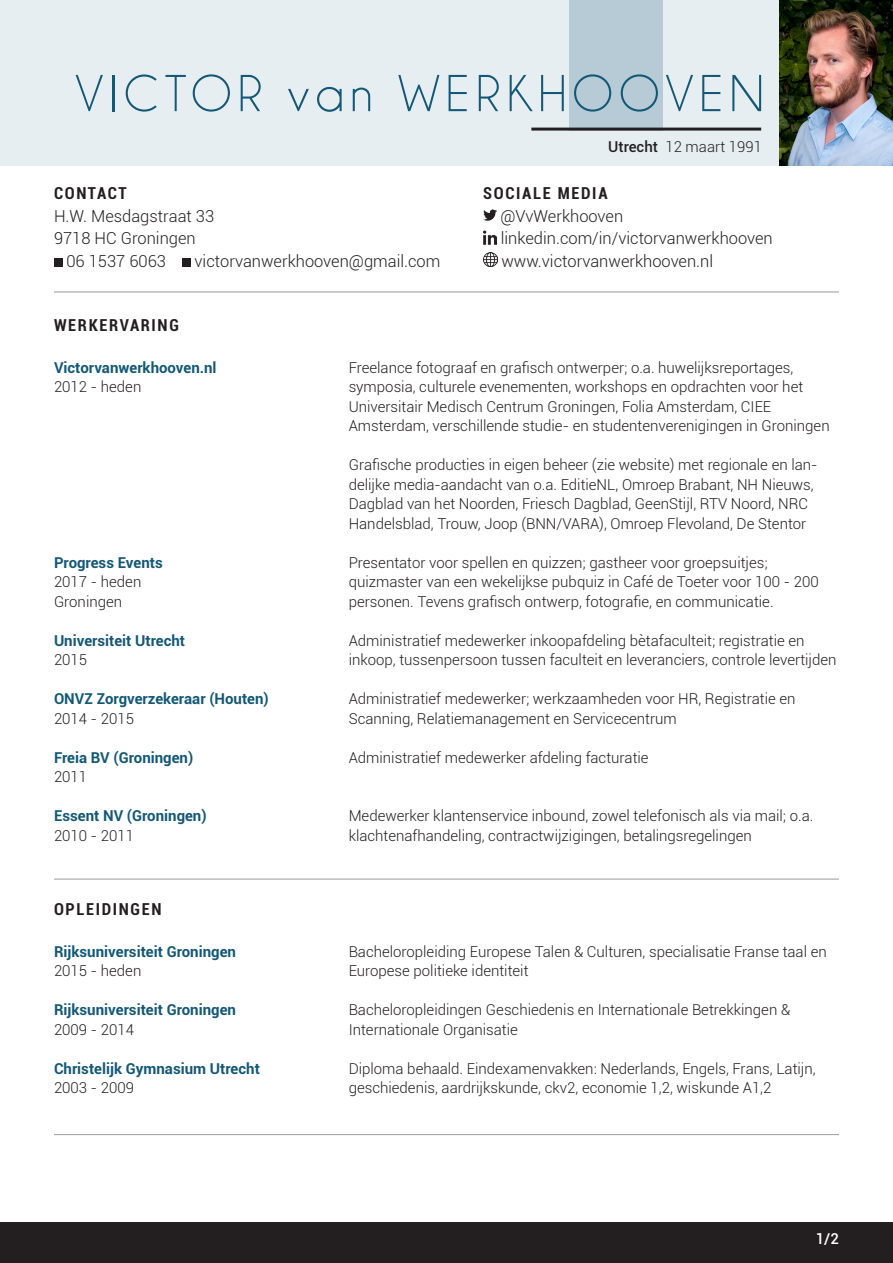
<style>
.page{position:relative;width:893px;height:1263px;background:#fff}
.page>*{position:absolute;margin:0;border:0;box-sizing:border-box;transform-origin:0 0}
.t1{font:52.5px "Champagne&Limousines";letter-spacing:.12em;color:#135877}
.t2{font:300 16.5px "Roboto";color:#231f20}
.t3{font:700 condensed 16.5px "Roboto";letter-spacing:.1em;color:#231f20}
.t4{font:300 15px/19.5px "Roboto";color:#231f20}
.t5{font:700 15px "Roboto";color:#135877}
.t6{font:500 15px "Roboto";color:#fff}
.s1{font-weight:500}
</style>
<div class="page">
<div style="left:0;top:0;width:821px;height:166px;background:#e7eef1"></div>
<div style="left:570px;top:0;width:93px;height:131px;background:#b6cbd5"></div>
<div style="left:0;top:1222px;width:893px;height:41px;background:#231f20"></div>
<div style="left:54px;top:258px;width:9px;height:8px;background:#231f20"></div>
<div style="left:182px;top:258px;width:9px;height:8px;background:#231f20"></div>
<svg style="left:483px;top:209px;width:13px;height:12px"></svg>
<img style="left:483px;top:230px;width:14px;height:14px">
<img style="left:483px;top:252px;width:14px;height:14px">
<hr style="left:54px;top:291px;width:785px;height:1px;background:#a5a6aa">
<hr style="left:531px;top:128px;width:230px;height:3px;background:#231f20">
<hr style="left:54px;top:878px;width:785px;height:2px;background:#a5a6aa">
<hr style="left:54px;top:1134px;width:785px;height:1px;background:#a5a6aa">
<img style="left:780px;top:0;width:113px;height:166px">
<p class="t1" style="left:76px;top:67px;width:690px">VICTOR van WERKHOOVEN</p>
<p class="t3" style="left:54px;top:182px;width:74px">CONTACT</p>
<p class="t2" style="left:54px;top:204px;width:162px">H.W. Mesdagstraat 33</p>
<p class="t2" style="left:54px;top:227px;width:143px">9718 HC Groningen</p>
<p class="t2" style="left:67px;top:249px;width:101px">06 1537 6063</p>
<p class="t2" style="left:195px;top:249px;width:247px">victorvanwerkhooven@gmail.com</p>
<p class="t4" style="left:608px;top:136px;width:155px"><span class="s1">Utrecht</span> 12 maart 1991</p>
<p class="t3" style="left:483px;top:182px;width:126px">SOCIALE MEDIA</p>
<p class="t2" style="left:500px;top:204px;width:124px">@VvWerkhooven</p>
<p class="t2" style="left:501px;top:227px;width:273px">linkedin.com/in/victorvanwerkhooven</p>
<p class="t2" style="left:501px;top:249px;width:213px">www.victorvanwerkhooven.nl</p>
<p class="t3" style="left:54px;top:313px;width:126px">WERKERVARING</p>
<p class="t5" style="left:54px;top:357px;width:164px">Victorvanwerkhooven.nl</p>
<p class="t4" style="left:54px;top:376px;width:89px">2012 - heden</p>
<p class="t5" style="left:54px;top:552px;width:110px">Progress Events</p>
<p class="t4" style="left:54px;top:571px;width:89px">2017 - heden</p>
<p class="t4" style="left:54px;top:591px;width:70px">Groningen</p>
<p class="t5" style="left:54px;top:630px;width:133px">Universiteit Utrecht</p>
<p class="t4" style="left:54px;top:649px;width:35px">2015</p>
<p class="t5" style="left:54px;top:688px;width:216px">ONVZ Zorgverzekeraar (Houten)</p>
<p class="t4" style="left:54px;top:708px;width:82px">2014 - 2015</p>
<p class="t5" style="left:54px;top:747px;width:141px">Freia BV (Groningen)</p>
<p class="t4" style="left:54px;top:766px;width:35px">2011</p>
<p class="t5" style="left:54px;top:805px;width:154px">Essent NV (Groningen)</p>
<p class="t4" style="left:54px;top:825px;width:82px">2010 - 2011</p>
<p class="t3" style="left:54px;top:897px;width:109px">OPLEIDINGEN</p>
<p class="t5" style="left:54px;top:941px;width:183px">Rijksuniversiteit Groningen</p>
<p class="t4" style="left:54px;top:961px;width:89px">2015 - heden</p>
<p class="t5" style="left:54px;top:999px;width:183px">Rijksuniversiteit Groningen</p>
<p class="t4" style="left:54px;top:1019px;width:82px">2009 - 2014</p>
<p class="t5" style="left:54px;top:1058px;width:207px">Christelijk Gymnasium Utrecht</p>
<p class="t4" style="left:54px;top:1078px;width:82px">2003 - 2009</p>
<p class="t4" style="left:349px;top:357px;width:446px">Freelance fotograaf en grafisch ontwerper; o.a. huwelijksreportages,</p>
<p class="t4" style="left:349px;top:376px;width:456px">symposia, culturele evenementen, workshops en opdrachten voor het</p>
<p class="t4" style="left:349px;top:396px;width:424px">Universitair Medisch Centrum Groningen, Folia Amsterdam, CIEE</p>
<p class="t4" style="left:349px;top:415px;width:482px">Amsterdam, verschillende studie- en studentenverenigingen in Groningen</p>
<p class="t4" style="left:349px;top:454px;width:470px">Grafische producties in eigen beheer (zie website) met regionale en lan&shy;delijke media-aandacht van o.a. EditieNL, Omroep Brabant, NH Nieuws, Dagblad van het Noorden, Friesch Dagblad, GeenStijl, RTV Noord, NRC Handelsblad, Trouw, Joop (BNN/VARA), Omroep Flevoland, De Stentor</p>
<p class="t4" style="left:349px;top:552px;width:420px">Presentator voor spellen en quizzen; gastheer voor groepsuitjes;</p>
<p class="t4" style="left:349px;top:571px;width:471px">quizmaster van een wekelijkse pubquiz in Café de Toeter voor 100 - 200 personen. Tevens grafisch ontwerp, fotografie, en communicatie.</p>
<p class="t4" style="left:349px;top:630px;width:489px">Administratief medewerker inkoopafdeling bètafaculteit; registratie en inkoop, tussenpersoon tussen faculteit en leveranciers, controle levertijden</p>
<p class="t4" style="left:349px;top:688px;width:448px">Administratief medewerker; werkzaamheden voor HR, Registratie en</p>
<p class="t4" style="left:349px;top:708px;width:330px">Scanning, Relatiemanagement en Servicecentrum</p>
<p class="t4" style="left:349px;top:747px;width:301px">Administratief medewerker afdeling facturatie</p>
<p class="t4" style="left:349px;top:805px;width:466px">Medewerker klantenservice inbound, zowel telefonisch als via mail; o.a. klachtenafhandeling, contractwijzigingen, betalingsregelingen</p>
<p class="t4" style="left:349px;top:941px;width:480px">Bacheloropleiding Europese Talen &amp; Culturen, specialisatie Franse taal en<br>Europese politieke identiteit</p>
<p class="t4" style="left:349px;top:1000px;width:443px">Bacheloropleidingen Geschiedenis en Internationale Betrekkingen &amp;</p>
<p class="t4" style="left:349px;top:1019px;width:171px">Internationale Organisatie</p>
<p class="t4" style="left:349px;top:1058px;width:468px">Diploma behaald. Eindexamenvakken: Nederlands, Engels, Frans, Latijn, geschiedenis, aardrijkskunde, ckv2, economie 1,2, wiskunde A1,2</p>
<p class="t6" style="left:816px;top:1228px;width:25px">1/2</p>
</div>
